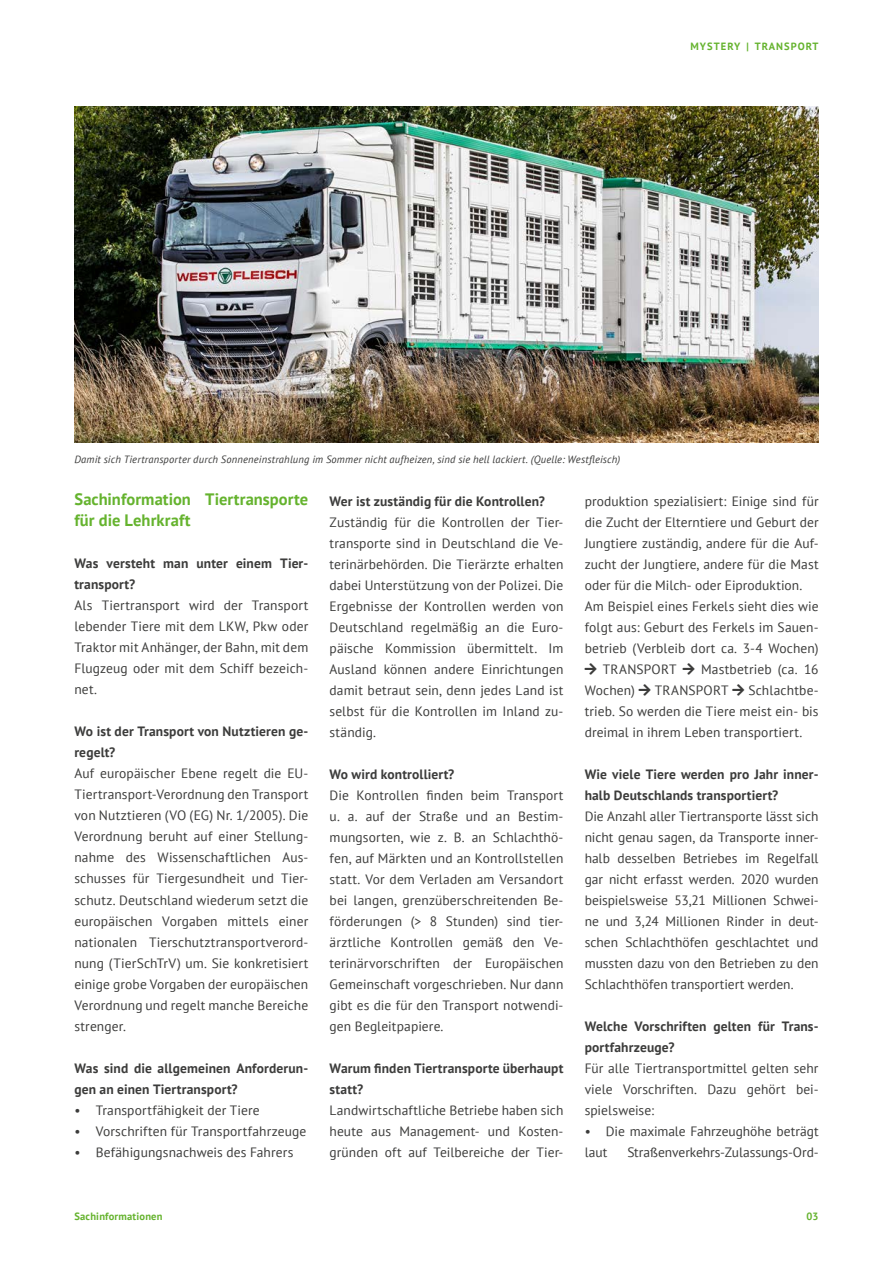
<style>
.page{position:relative;width:893px;height:1263px;background:#fff}
.page>*{position:absolute;margin:0;border:0;box-sizing:border-box;transform-origin:0 0}
.t1{font:700 16.5px/21px "PT Sans";letter-spacing:.005em;color:#65b32e}
.t2{font:13.5px/21px "PT Sans";letter-spacing:.005em;color:#3c3c3b;text-align:justify}
.t3{font:700 13.5px/21px "PT Sans";letter-spacing:.01em;color:#3c3c3b}
.t4{font:italic 10.5px "PT Sans";letter-spacing:.015em;color:#3c3c3b}
.t5{font:700 10.5px "PT Sans";letter-spacing:.02em;color:#65b32e}
.t6{font:700 10.5px "PT Sans";letter-spacing:.1em;color:#65b32e}
</style>
<div class="page">
<img style="left:74px;top:106px;width:745px;height:336px">
<p class="t6" style="left:690px;top:40px;width:130px">MYSTERY | TRANSPORT</p>
<p class="t4" style="left:74px;top:453px;width:547px">Damit sich Tiertransporter durch Sonneneinstrahlung im Sommer nicht aufheizen, sind sie hell lackiert. (Quelle: Westfleisch)</p>
<p class="t1" style="left:74px;top:489px;width:235px">Sachinformation Tiertransporte für die Lehrkraft</p>
<p class="t3" style="left:74px;top:553px;width:235px">Was versteht man unter einem Tier&shy;transport?</p>
<p class="t2" style="left:74px;top:595px;width:235px">Als Tiertransport wird der Transport lebender Tiere mit dem LKW, Pkw oder Traktor mit Anhänger, der Bahn, mit dem Flugzeug oder mit dem Schiff bezeich&shy;net.</p>
<p class="t3" style="left:74px;top:721px;width:235px">Wo ist der Transport von Nutztieren ge&shy;regelt?</p>
<p class="t2" style="left:74px;top:763px;width:235px">Auf europäischer Ebene regelt die EU-Tiertransport-Verordnung den Transport von Nutztieren (VO (EG) Nr. 1/2005). Die Verordnung beruht auf einer Stellung&shy;nahme des Wissenschaftlichen Aus&shy;schusses für Tiergesundheit und Tier&shy;schutz. Deutschland wiederum setzt die europäischen Vorgaben mittels einer nationalen Tierschutztransportverord&shy;nung (TierSchTrV) um. Sie konkretisiert einige grobe Vorgaben der europäischen Verordnung und regelt manche Bereiche strenger.</p>
<p class="t3" style="left:74px;top:1057px;width:235px">Was sind die allgemeinen Anforderun&shy;gen an einen Tiertransport?</p>
<p class="t2" style="left:74px;top:1099px;width:187px">• Transportfähigkeit der Tiere</p>
<p class="t2" style="left:74px;top:1120px;width:234px">• Vorschriften für Transportfahrzeuge</p>
<p class="t2" style="left:74px;top:1141px;width:220px">• Befähigungsnachweis des Fahrers</p>
<p class="t5" style="left:74px;top:1210px;width:90px">Sachinformationen</p>
<p class="t3" style="left:330px;top:490px;width:217px">Wer ist zuständig für die Kontrollen?</p>
<p class="t2" style="left:330px;top:511px;width:235px">Zuständig für die Kontrollen der Tier&shy;transporte sind in Deutschland die Ve&shy;terinärbehörden. Die Tierärzte erhalten dabei Unterstützung von der Polizei. Die Ergebnisse der Kontrollen werden von Deutschland regelmäßig an die Euro&shy;päische Kommission übermittelt. Im Ausland können andere Einrichtungen damit betraut sein, denn jedes Land ist selbst für die Kontrollen im Inland zu&shy;ständig.</p>
<p class="t3" style="left:330px;top:763px;width:126px">Wo wird kontrolliert?</p>
<p class="t2" style="left:330px;top:784px;width:235px">Die Kontrollen finden beim Transport u. a. auf der Straße und an Bestim&shy;mungsorten, wie z. B. an Schlachthö&shy;fen, auf Märkten und an Kontrollstellen statt. Vor dem Verladen am Versandort bei langen, grenzüberschreitenden Be&shy;förderungen (&gt; 8 Stunden) sind tier&shy;ärztliche Kontrollen gemäß den Ve&shy;terinärvorschriften der Europäischen Gemeinschaft vorgeschrieben. Nur dann gibt es die für den Transport notwendi&shy;gen Begleitpapiere.</p>
<p class="t3" style="left:330px;top:1057px;width:235px">Warum finden Tiertransporte überhaupt statt?</p>
<p class="t2" style="left:330px;top:1099px;width:235px">Landwirtschaftliche Betriebe haben sich heute aus Management- und Kosten&shy;gründen oft auf Teilbereiche der Tier-</p>
<p class="t2" style="left:585px;top:490px;width:235px;text-align:left">produktion spezialisiert: Einige sind für die Zucht der Elterntiere und Geburt der Jungtiere zuständig, andere für die Auf&shy;zucht der Jungtiere, andere für die Mast oder für die Milch- oder Eiproduktion.<br>Am Beispiel eines Ferkels sieht dies wie folgt aus: Geburt des Ferkels im Sauen&shy;betrieb (Verbleib dort ca. 3-4 Wochen)</p>
<p class="t2" style="left:585px;top:658px;width:235px">□▼ TRANSPORT □▼ Mastbetrieb (ca. 16<br>Wochen) □▼ TRANSPORT □▼ Schlachtbe&shy;trieb. So werden die Tiere meist ein- bis dreimal in ihrem Leben transportiert.</p>
<p class="t3" style="left:585px;top:763px;width:235px">Wie viele Tiere werden pro Jahr inner&shy;halb Deutschlands transportiert?</p>
<p class="t2" style="left:585px;top:805px;width:235px">Die Anzahl aller Tiertransporte lässt sich nicht genau sagen, da Transporte inner&shy;halb desselben Betriebes im Regelfall gar nicht erfasst werden. 2020 wurden beispielsweise 53,21 Millionen Schwei&shy;ne und 3,24 Millionen Rinder in deut&shy;schen Schlachthöfen geschlachtet und mussten dazu von den Betrieben zu den Schlachthöfen transportiert werden.</p>
<p class="t3" style="left:585px;top:1015px;width:235px">Welche Vorschriften gelten für Trans&shy;portfahrzeuge?</p>
<p class="t2" style="left:585px;top:1057px;width:235px">Für alle Tiertransportmittel gelten sehr viele Vorschriften. Dazu gehört bei&shy;spielsweise:</p>
<p class="t2" style="left:585px;top:1120px;width:235px">• Die maximale Fahrzeughöhe beträgt laut</p>
<p class="t2" style="left:627px;top:1141px;width:193px">Straßenverkehrs-Zulassungs-Ord-</p>
<p class="t5" style="left:806px;top:1210px;width:14px">03</p>
</div>
